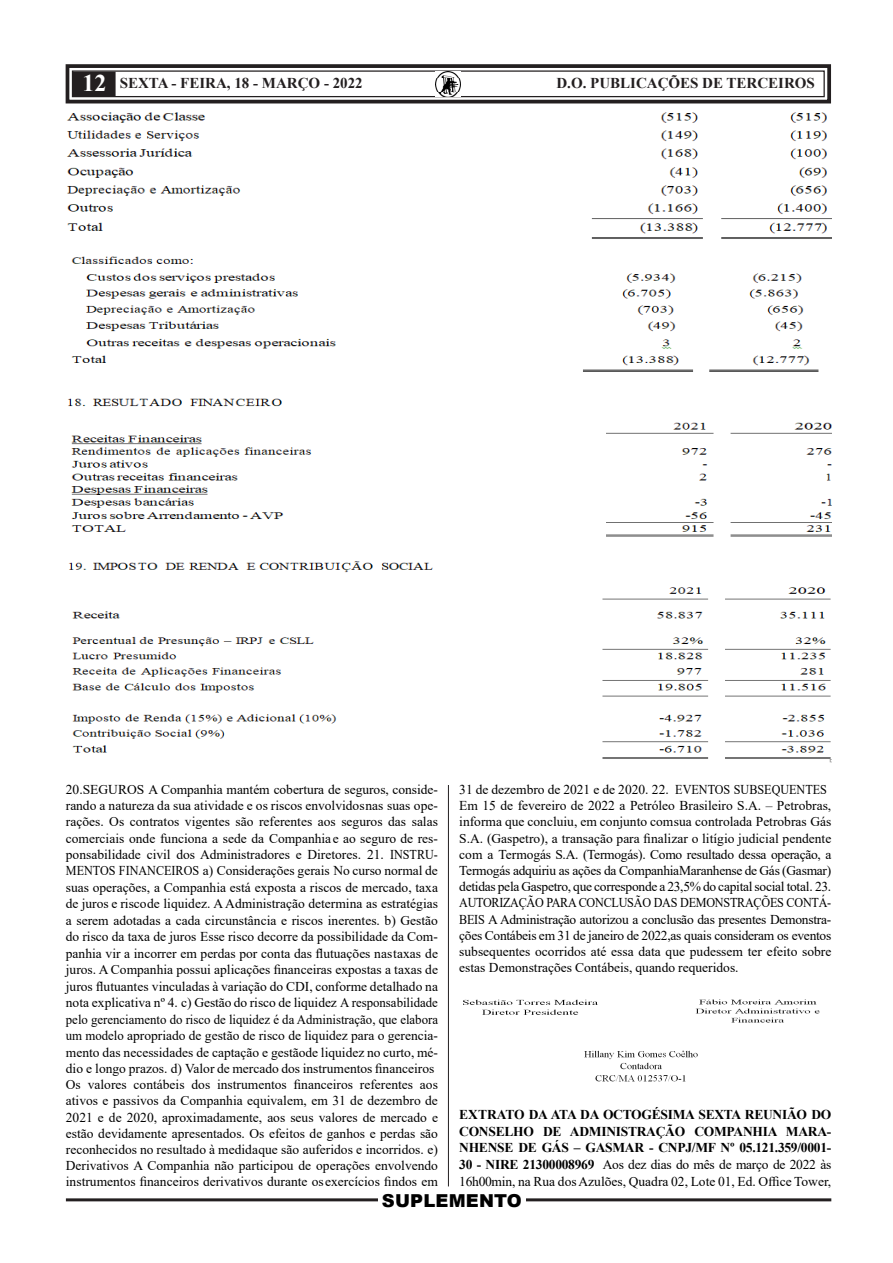
<style>
.page{position:relative;width:893px;height:1263px;background:#fff}
.page>*{position:absolute;margin:0;border:0;box-sizing:border-box;transform-origin:0 0}
.t1{font:900 17.85px "Arial";letter-spacing:.01em;color:#000}
.t2{font:700 15px "Times New Roman";color:#231f20}
.JORNAL_-_PARÁGRAFO{font:13.5px/16.4px "Times New Roman";color:#000;text-align:justify}
.JORNAL_-_PARÁGRAFO-2{font:700 13.5px/16.8px "Times New Roman";letter-spacing:-.02em;color:#000;text-align:justify}
.s1{font-size:24px;color:#fff}
.s2{font-weight:400}
</style>
<div class="page">
<hr style="left:448px;top:111px;width:1px;height:1075px;background:#231f20">
<hr style="left:66px;top:1198px;width:765px;height:3px;background:#231f20">
<svg style="left:65px;top:64px;width:766px;height:40px"></svg>
<div style="left:72px;top:70px;width:753px;height:27px;border:1px solid #231f20"></div>
<img style="left:436px;top:72px;width:25px;height:24px">
<div style="left:74px;top:72px;width:41px;height:24px;background:#231f20"></div>
<div style="left:73px;top:72px;width:43px;height:24px;border:2px solid #231f20"></div>
<div style="left:378px;top:1189px;width:148px;height:18px;background:#fff"></div>
<img style="left:67px;top:112px;width:764px;height:127px">
<img style="left:67px;top:256px;width:764px;height:281px">
<img style="left:68px;top:561px;width:763px;height:201px">
<img style="left:463px;top:999px;width:135px;height:16px">
<img style="left:584px;top:1050px;width:114px;height:32px">
<img style="left:695px;top:999px;width:125px;height:24px">
<p class="t2" style="left:83px;top:73px;width:282px"><span class="s1">12</span> SEXTA - FEIRA, 18 - MARÇO - 2022</p>
<p class="t2" style="left:556px;top:73px;width:260px">D.O. PUBLICAÇÕES DE TERCEIROS</p>
<p class="JORNAL_-_PARÁGRAFO" style="left:66px;top:781px;width:374px">20.SEGUROS A Companhia mantém cobertura de seguros, conside&shy;rando a natureza da sua atividade e os riscos envolvidos nas suas ope&shy;rações. Os contratos vigentes são referentes aos seguros das salas comerciais onde funciona a sede da Companhia e ao seguro de res&shy;ponsabilidade civil dos Administradores e Diretores. 21. INSTRU-MENTOS FINANCEIROS a) Considerações gerais No curso normal de suas operações, a Companhia está exposta a riscos de mercado, taxa de juros e risco de liquidez. A Administração determina as estratégias a serem adotadas a cada circunstância e riscos inerentes. b) Gestão do risco da taxa de juros Esse risco decorre da possibilidade da Com&shy;panhia vir a incorrer em perdas por conta das flutuações nas taxas de juros. A Companhia possui aplicações financeiras expostas a taxas de juros flutuantes vinculadas à variação do CDI, conforme detalhado na nota explicativa nº 4. c) Gestão do risco de liquidez A responsabilidade pelo gerenciamento do risco de liquidez é da Administração, que elabora um modelo apropriado de gestão de risco de liquidez para o gerencia&shy;mento das necessidades de captação e gestão de liquidez no curto, mé&shy;dio e longo prazos. d) Valor de mercado dos instrumentos financeiros</p>
<p class="JORNAL_-_PARÁGRAFO" style="left:66px;top:1076px;width:374px">Os valores contábeis dos instrumentos financeiros referentes aos ativos e passivos da Companhia equivalem, em 31 de dezembro de 2021 e de 2020, aproximadamente, aos seus valores de mercado e estão devidamente apresentados. Os efeitos de ganhos e perdas são reconhecidos no resultado à medida que são auferidos e incorridos. e)<br>Derivativos A Companhia não participou de operações envolvendo instrumentos financeiros derivativos durante os exercícios findos em</p>
<p class="JORNAL_-_PARÁGRAFO" style="left:459px;top:781px;width:369px">31 de dezembro de 2021 e de 2020. 22. EVENTOS SUBSEQUENTES</p>
<p class="JORNAL_-_PARÁGRAFO" style="left:459px;top:797px;width:374px">Em 15 de fevereiro de 2022 a Petróleo Brasileiro S.A. – Petrobras, informa que concluiu, em conjunto com sua controlada Petrobras Gás S.A. (Gaspetro), a transação para finalizar o litígio judicial pendente com a Termogás S.A. (Termogás). Como resultado dessa operação, a Termogás adquiriu as ações da Companhia Maranhense de Gás (Gasmar) detidas pela Gaspetro, que corresponde a 23,5% do capital social total. 23.<br>AUTORIZAÇÃO PARA CONCLUSÃO DAS DEMONSTRAÇÕES CONTÁ-BEIS A Administração autorizou a conclusão das presentes Demonstra&shy;ções Contábeis em 31 de janeiro de 2022, as quais consideram os eventos subsequentes ocorridos até essa data que pudessem ter efeito sobre estas Demonstrações Contábeis, quando requeridos.</p>
<p class="JORNAL_-_PARÁGRAFO-2" style="left:459px;top:1105px;width:374px">EXTRATO DA ATA DA OCTOGÉSIMA SEXTA REUNIÃO DO CONSELHO DE ADMINISTRAÇÃO COMPANHIA MARA-NHENSE DE GÁS – GASMAR - CNPJ/MF Nº 05.121.359/0001- 30 - NIRE 21300008969 <span class="s2">Aos dez dias do mês de março de 2022 às 16h00min, na Rua dos Azulões, Quadra 02, Lote 01, Ed. Office Tower,</span></p>
<h1 class="t1" style="left:382px;top:1187px;width:141px">SUPLEMENTO</h1>
</div>
